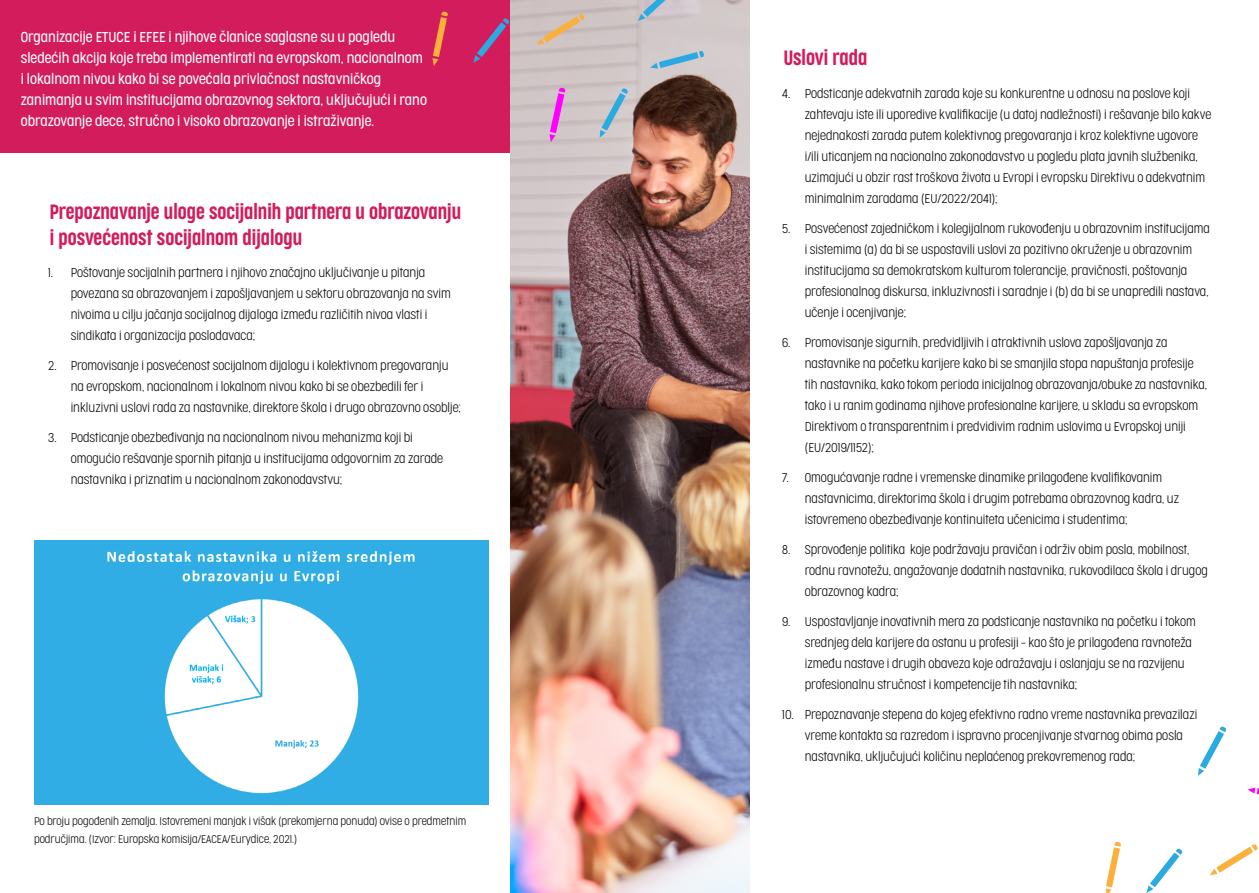
<style>
.page{position:relative;width:1259px;height:893px;background:#fff}
.page>*{position:absolute;margin:0;border:0;box-sizing:border-box;transform-origin:0 0}
.t1{font:300 19.5px/25.5px "Cocogoose Compressed";color:#d31c5c}
.t2{font:300 13.5px/21px "Cocogoose Condensed";color:#fff}
.t3{font:200 12px/21px "Cocogoose Condensed";color:#000}
.t4{font:200 10.5px/18px "Cocogoose Condensed";color:#000}
</style>
<div class="page">
<div style="left:0;top:0;width:510px;height:152px;background:#d31c5c"></div>
<img style="left:34px;top:540px;width:455px;height:264px">
<img style="left:510px;top:0;width:239px;height:893px">
<svg style="left:1105px;top:842px;width:16px;height:51px"></svg>
<svg style="left:1210px;top:844px;width:47px;height:31px"></svg>
<svg style="left:1146px;top:848px;width:36px;height:45px"></svg>
<svg style="left:1198px;top:726px;width:28px;height:50px"></svg>
<svg style="left:1247px;top:788px;width:12px;height:7px"></svg>
<svg style="left:680px;top:194px;width:21px;height:19px"></svg>
<svg style="left:589px;top:178px;width:13px;height:35px"></svg>
<svg style="left:722px;top:87px;width:17px;height:54px"></svg>
<svg style="left:682px;top:112px;width:27px;height:50px"></svg>
<svg style="left:432px;top:11px;width:16px;height:55px"></svg>
<svg style="left:599px;top:88px;width:29px;height:50px"></svg>
<svg style="left:549px;top:88px;width:16px;height:54px"></svg>
<svg style="left:536px;top:14px;width:49px;height:31px;background:#d5bda7"></svg>
<svg style="left:473px;top:18px;width:36px;height:45px"></svg>
<svg style="left:650px;top:51px;width:54px;height:18px"></svg>
<svg style="left:638px;top:0;width:38px;height:21px"></svg>
<p class="t2" style="left:21px;top:26px;width:408px">Organizacije ETUCE i EFEE i njihove članice saglasne su u pogledu sledećih akcija koje treba implementirati na evropskom, nacionalnom i lokalnom nivou kako bi se povećala privlačnost nastavničkog zanimanja u svim institucijama obrazovnog sektora, uključujući i rano obrazovanje dece, stručno i visoko obrazovanje i istraživanje.</p>
<h1 class="t1" style="left:50px;top:199px;width:413px">Prepoznavanje uloge socijalnih partnera u obrazovanju i posvećenost socijalnom dijalogu</h1>
<p class="t3" style="left:71px;top:262px;width:382px;text-indent:-22px">1. Poštovanje socijalnih partnera i njihovo značajno uključivanje u pitanja povezana sa obrazovanjem i zapošljavanjem u sektoru obrazovanja na svim nivoima u cilju jačanja socijalnog dijaloga između različitih nivoa vlasti i sindikata i organizacija poslodavaca;</p>
<p class="t3" style="left:71px;top:355px;width:392px;text-indent:-22px">2. Promovisanje i posvećenost socijalnom dijalogu i kolektivnom pregovaranju na evropskom, nacionalnom i lokalnom nivou kako bi se obezbedili fer i inkluzivni uslovi rada za nastavnike, direktore škola i drugo obrazovno osoblje;</p>
<p class="t3" style="left:71px;top:427px;width:374px;text-indent:-22px">3. Podsticanje obezbeđivanja na nacionalnom nivou mehanizma koji bi omogućio rešavanje spornih pitanja u institucijama odgovornim za zarade nastavnika i priznatim u nacionalnom zakonodavstvu;</p>
<p class="t4" style="left:34px;top:812px;width:434px">Po broju pogođenih zemalja. Istovremeni manjak i višak (prekomjerna ponuda) ovise o predmetnim područjima. (Izvor: Europska komisija/EACEA/Eurydice, 2021.)</p>
<h1 class="t1" style="left:783px;top:45px;width:85px">Uslovi rada</h1>
<p class="t3" style="left:804px;top:83px;width:408px;text-indent:-22px">4. Podsticanje adekvatnih zarada koje su konkurentne u odnosu na poslove koji zahtevaju iste ili uporedive kvalifikacije (u datoj nadležnosti) i rešavanje bilo kakve nejednakosti zarada putem kolektivnog pregovaranja i kroz kolektivne ugovore i/ili uticanjem na nacionalno zakonodavstvo u pogledu plata javnih službenika, uzimajući u obzir rast troškova života u Evropi i evropsku Direktivu o adekvatnim minimalnim zaradama (EU/2022/2041);</p>
<p class="t3" style="left:804px;top:218px;width:407px;text-indent:-22px">5. Posvećenost zajedničkom i kolegijalnom rukovođenju u obrazovnim institucijama i sistemima (a) da bi se uspostavili uslovi za pozitivno okruženje u obrazovnim institucijama sa demokratskom kulturom tolerancije, pravičnosti, poštovanja profesionalnog diskursa, inkluzivnosti i saradnje i (b) da bi se unapredili nastava, učenje i ocenjivanje;</p>
<p class="t3" style="left:804px;top:332px;width:404px;text-indent:-22px">6. Promovisanje sigurnih, predvidljivih i atraktivnih uslova zapošljavanja za nastavnike na početku karijere kako bi se smanjila stopa napuštanja profesije tih nastavnika, kako tokom perioda inicijalnog obrazovanja/obuke za nastavnika, tako i u ranim godinama njihove profesionalne karijere, u skladu sa evropskom Direktivom o transparentnim i predvidivim radnim uslovima u Evropskoj uniji (EU/2019/1152);</p>
<p class="t3" style="left:804px;top:467px;width:376px;text-indent:-22px">7. Omogućavanje radne i vremenske dinamike prilagođene kvalifikovanim nastavnicima, direktorima škola i drugim potrebama obrazovnog kadra, uz istovremeno obezbeđivanje kontinuiteta učenicima i studentima;</p>
<p class="t3" style="left:804px;top:539px;width:404px;text-indent:-22px">8. Sprovođenje politika koje podržavaju pravičan i održiv obim posla, mobilnost, rodnu ravnotežu, angažovanje dodatnih nastavnika, rukovodilaca škola i drugog obrazovnog kadra;</p>
<p class="t3" style="left:804px;top:611px;width:393px;text-indent:-22px">9. Uspostavljanje inovativnih mera za podsticanje nastavnika na početku i tokom srednjeg dela karijere da ostanu u profesiji – kao što je prilagođena ravnoteža između nastave i drugih obaveza koje odražavaju i oslanjaju se na razvijenu profesionalnu stručnost i kompetencije tih nastavnika;</p>
<p class="t3" style="left:804px;top:704px;width:394px;text-indent:-22px">10. Prepoznavanje stepena do kojeg efektivno radno vreme nastavnika prevazilazi vreme kontakta sa razredom i ispravno procenjivanje stvarnog obima posla nastavnika, uključujući količinu neplaćenog prekovremenog rada;</p>
</div>
